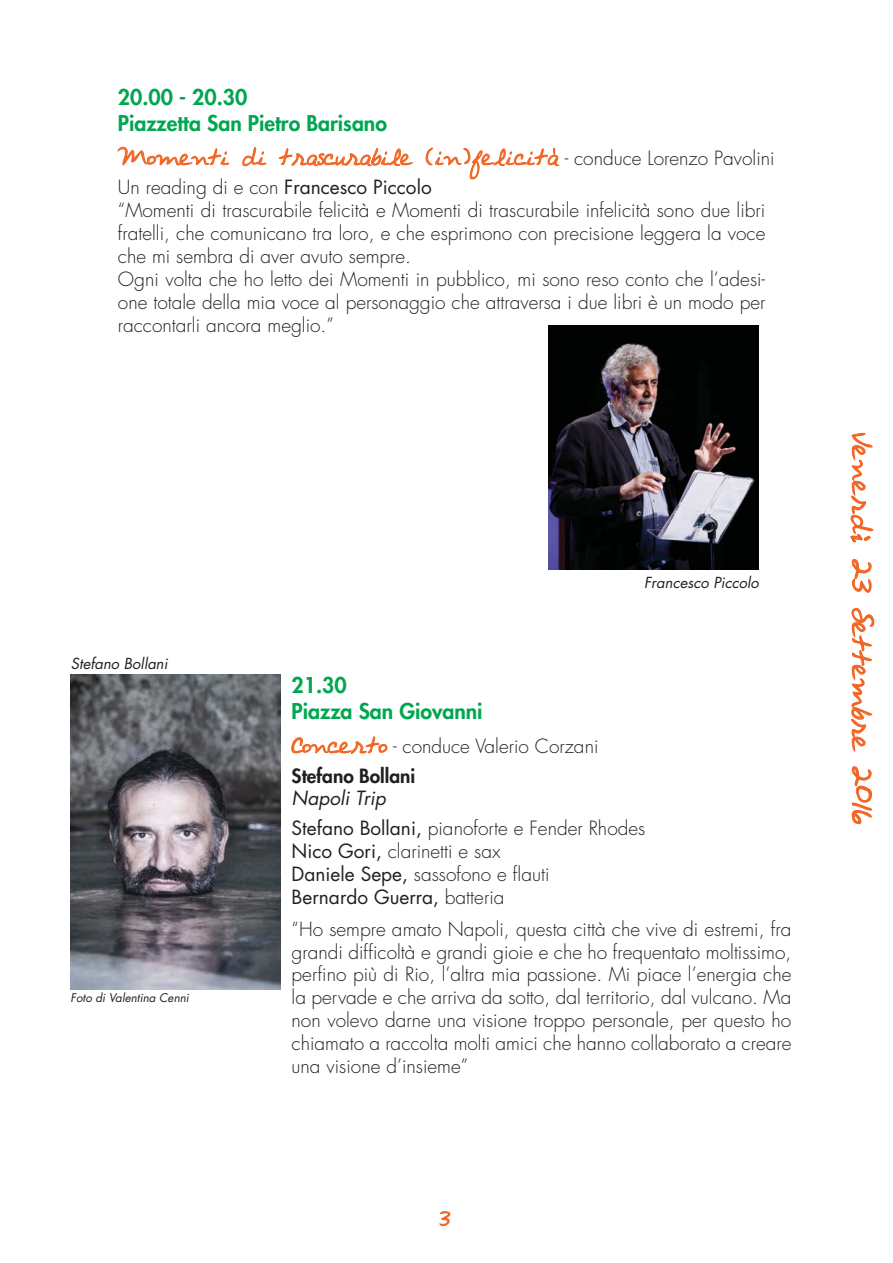
<style>
.page{position:relative;width:893px;height:1263px;background:#fff}
.page>*{position:absolute;margin:0;border:0;box-sizing:border-box;transform-origin:0 0}
.t1{font:22.5px "Avantque...";color:#f26522}
.t2{font:800 21.15px/25.5px "Futura";color:#00a650}
.t3{font:300 19.05px/23px "Futura";color:#231f20}
.t4{font:19.05px "Avantque...";color:#f26522}
.t5{font:16.95px "Avantque...";color:#f26522}
.t6{font:italic 14.85px "Futura";color:#231f20}
.t7{font:italic 11.7px "Futura";color:#231f20}
.s1{font-family:"Futura";font-weight:300;color:#231f20}
.s2{font-weight:400}
.s3{font-family:"Avantque...";font-weight:400;color:#f26522}
.s4{font-weight:800}
.s5{font-weight:400;font-style:italic}
.s6{font-family:"Viner Hand ITC"}
</style>
<div class="page">
<svg style="left:439px;top:1211px;width:12px;height:16px"></svg>
<svg style="left:850px;top:432px;width:24px;height:111px"></svg>
<svg style="left:851px;top:559px;width:21px;height:34px"></svg>
<svg style="left:851px;top:608px;width:24px;height:145px"></svg>
<svg style="left:851px;top:766px;width:22px;height:59px"></svg>
<svg style="left:291px;top:736px;width:97px;height:18px"></svg>
<svg style="left:117px;top:146px;width:113px;height:20px"></svg>
<svg style="left:242px;top:147px;width:25px;height:20px"></svg>
<svg style="left:278px;top:147px;width:136px;height:20px"></svg>
<svg style="left:425px;top:147px;width:135px;height:33px"></svg>
<img style="left:70px;top:674px;width:211px;height:316px">
<img style="left:548px;top:326px;width:211px;height:244px">
<p class="t2" style="left:118px;top:86px;width:271px">20.00 - 20.30<br>Piazzetta San Pietro Barisano</p>
<p class="t4" style="left:118px;top:148px;width:658px">Momenti di trascurabile ( in) felicità <span class="s1">- conduce Lorenzo Pavolini</span></p>
<p class="t3" style="left:118px;top:178px;width:649px">Un reading di e con <span class="s2">Francesco Piccolo<br></span>“Momenti di trascurabile felicità e Momenti di trascurabile infelicità sono due libri fratelli, che comunicano tra loro, e che esprimono con precisione leggera la voce che mi sembra di aver avuto sempre.<br>Ogni volta che ho letto dei Momenti in pubblico, mi sono reso conto che l’adesi&shy;one totale della mia voce al personaggio che attraversa i due libri è un modo per raccontarli ancora meglio.”</p>
<p class="t6" style="left:71px;top:657px;width:98px">Stefano Bollani</p>
<p class="t7" style="left:70px;top:993px;width:120px">Foto di Valentina Cenni</p>
<p class="t6" style="left:644px;top:576px;width:116px">Francesco Piccolo</p>
<p class="t2" style="left:292px;top:675px;width:192px">21.30<br>Piazza San Giovanni</p>
<p class="t3" style="left:292px;top:733px;width:308px;line-height:29.7px"><span class="s3">Concerto</span> - conduce Valerio Corzani<br><span class="s4">Stefano Bollani</span></p>
<p class="t3" style="left:292px;top:785px;width:355px;line-height:29.7px"><span class="s5">Napoli Trip<br></span><span class="s2">Stefano Bollani,</span> pianoforte e Fender Rhodes</p>
<p class="t3" style="left:292px;top:841px;width:259px"><span class="s2">Nico Gori,</span> clarinetti e sax<br><span class="s2">Daniele Sepe,</span> sassofono e flauti<br><span class="s2">Bernardo Guerra,</span> batteria</p>
<p class="t3" style="left:292px;top:919px;width:501px;text-align:justify">“Ho sempre amato Napoli, questa città che vive di estremi, fra grandi difficoltà e grandi gioie e che ho frequentato moltissimo, perfino più di Rio, l’altra mia passione. Mi piace l’energia che la pervade e che arriva da sotto, dal territorio, dal vulcano. Ma non volevo darne una visione troppo personale, per questo ho chiamato a raccolta molti amici che hanno collaborato a creare una visione d’insieme”</p>
<p class="t5" style="left:440px;top:1210px;width:12px">3</p>
<p class="t1" style="left:873px;top:433px;width:392px;rotate:90deg">Venerd<span class="s6">ì</span> 23 Settembre 2016</p>
</div>
